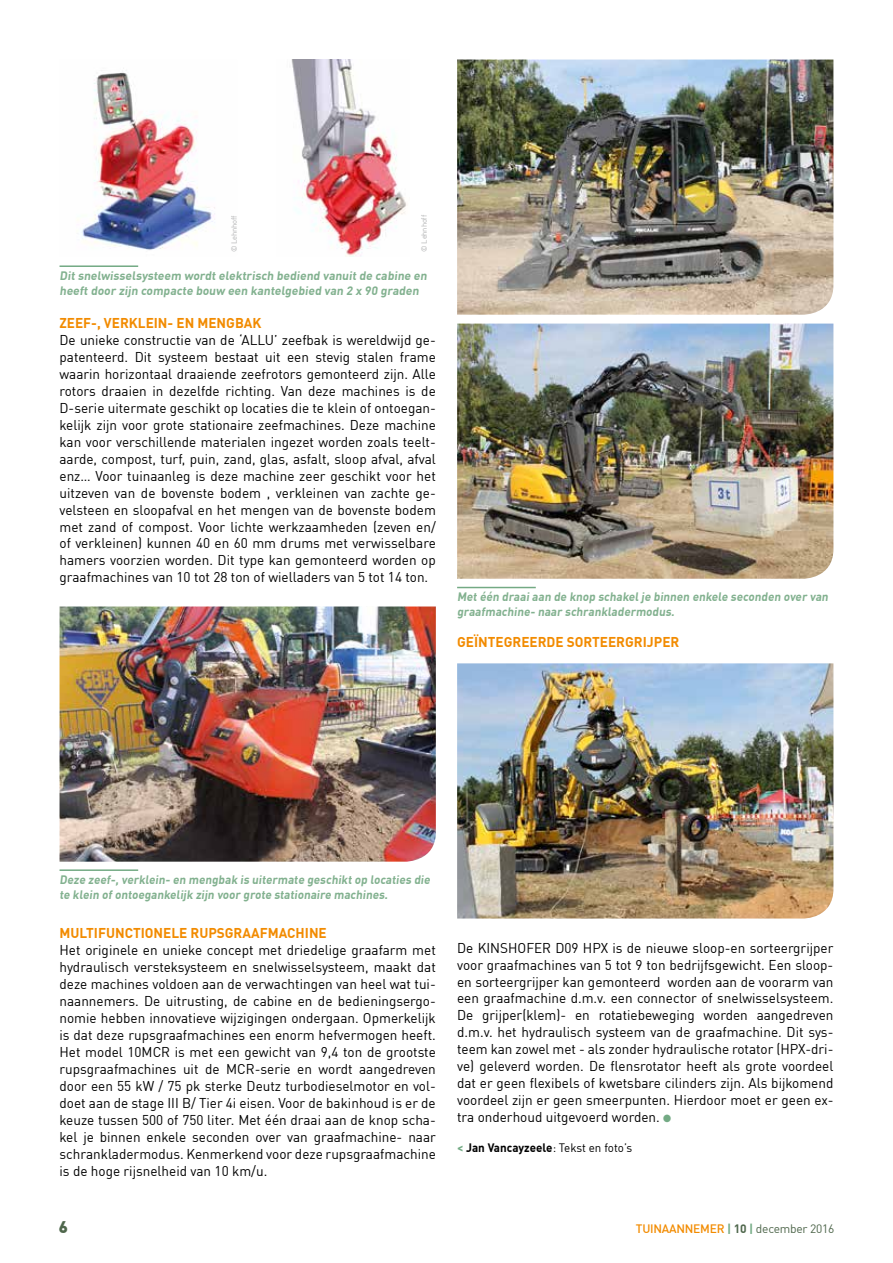
<style>
.page{position:relative;width:893px;height:1263px;background:#fff}
.page>*{position:absolute;margin:0;border:0;box-sizing:border-box;transform-origin:0 0}
.t1{font:900 16.5px "DIN Offc Pro";color:#4f674c}
.t2{font:13.95px/17px "DIN Offc Pro";color:#000;text-align:justify}
.t3{font:700 13.95px "DIN Offc Pro";color:#f28b00}
.t4{font:700 12px/15px "DIN Offc Pro";color:#82b18f}
.t5{font:700 12px "DIN Offc Pro";color:#000}
.t6{font:500 12px "DIN Offc Pro";letter-spacing:-.02em;color:#f28b00}
.t7{font:7.5px "DIN Offc Pro";letter-spacing:-.02em;color:#b1b2b3}
.s1{color:#73aa84}
.s2{font-weight:400}
.s3{font-weight:700;color:#73aa84}
.s4{font-weight:700;color:#4f674c}
.s5{font-weight:400;color:#4f674c}
</style>
<div class="page">
<img style="left:81px;top:72px;width:134px;height:178px">
<img style="left:291px;top:60px;width:116px;height:197px">
<hr style="left:60px;top:265px;width:78px;height:2px;background:#73aa84">
<img style="left:457px;top:60px;width:376px;height:255px">
<hr style="left:457px;top:587px;width:79px;height:1px;background:#73aa84">
<img style="left:457px;top:324px;width:376px;height:255px">
<img style="left:60px;top:606px;width:376px;height:256px">
<hr style="left:60px;top:869px;width:78px;height:2px;background:#73aa84">
<img style="left:457px;top:663px;width:376px;height:255px">
<p class="t7" style="left:228px;top:252px;width:38px;rotate:-90deg">© Lehnhoff</p>
<p class="t7" style="left:418px;top:252px;width:38px;rotate:-90deg">© Lehnhoff</p>
<p class="t4" style="left:60px;top:266px;width:371px">Dit snelwisselsysteem wordt elektrisch bediend vanuit de cabine en heeft door zijn compacte bouw een kantelgebied van 2 x 90 graden</p>
<p class="t3" style="left:60px;top:311px;width:204px">ZEEF-, VERKLEIN- EN MENGBAK</p>
<p class="t2" style="left:60px;top:330px;width:378px">De unieke constructie van de ‘ALLU’ zeefbak is wereldwijd ge&shy;patenteerd. Dit systeem bestaat uit een stevig stalen frame waarin horizontaal draaiende zeefrotors gemonteerd zijn. Alle rotors draaien in dezelfde richting. Van deze machines is de D-serie uitermate geschikt op locaties die te klein of ontoegan&shy;kelijk zijn voor grote stationaire zeefmachines. Deze machine kan voor verschillende materialen ingezet worden zoals teelt&shy;aarde, compost, turf, puin, zand, glas, asfalt, sloop afval, afval enz… Voor tuinaanleg is deze machine zeer geschikt voor het uitzeven van de bovenste bodem , verkleinen van zachte ge&shy;velsteen en sloopafval en het mengen van de bovenste bodem met zand of compost. Voor lichte werkzaamheden (zeven en/ of verkleinen) kunnen 40 en 60 mm drums met verwisselbare hamers voorzien worden. Dit type kan gemonteerd worden op graafmachines van 10 tot 28 ton of wielladers van 5 tot 14 ton.</p>
<p class="t4" style="left:457px;top:588px;width:375px">Met één draaiaan de knop schakelje binnen enkele seconden over van graafmachine- naar schrankladermodus.</p>
<p class="t3" style="left:457px;top:631px;width:224px">GEÏNTEGREERDE SORTEERGRIJPER</p>
<p class="t4" style="left:60px;top:870px;width:374px">Deze zeef-,verklein- en mengbak is uitermate geschikt op locaties die te klein of ontoegankelijk zijn voor grote stationaire machines.</p>
<p class="t3" style="left:60px;top:922px;width:269px">MULTIFUNCTIONELE RUPSGRAAFMACHINE</p>
<p class="t2" style="left:60px;top:940px;width:378px">Het originele en unieke concept met driedelige graafarm met hydraulisch versteksysteem en snelwisselsysteem, maakt dat deze machines voldoen aan de verwachtingen van heel wat tui&shy;naannemers. De uitrusting, de cabine en de bedieningsergo&shy;nomie hebben innovatieve wijzigingen ondergaan. Opmerkelijk is dat deze rupsgraafmachines een enorm hefvermogen heeft.<br>Het model 10MCR is met een gewicht van 9,4 ton de grootste rupsgraafmachines uit de MCR-serie en wordt aangedreven door een 55 kW / 75 pk sterke Deutz turbodieselmotor en vol&shy;doet aan de stage III B/ Tier 4i eisen. Voor de bakinhoud is er de keuze tussen 500 of 750 liter. Met één draai aan de knop scha&shy;kel je binnen enkele seconden over van graafmachine- naar schrankladermodus. Kenmerkend voor deze rupsgraafmachine is de hoge rijsnelheid van 10 km/u.</p>
<p class="t2" style="left:457px;top:938px;width:378px">De KINSHOFER D09 HPX is de nieuwe sloop-en sorteergrijper voor graafmachines van 5 tot 9 ton bedrijfsgewicht. Een sloop&shy;en sorteergrijper kan gemonteerd worden aan de voorarm van een graafmachine d.m.v. een connector of snelwisselsysteem.<br>De grijper(klem)- en rotatiebeweging worden aangedreven d.m.v. het hydraulisch systeem van de graafmachine. Dit sys&shy;teem kan zowel met - als zonder hydraulische rotator (HPX-dri&shy;ve) geleverd worden. De flensrotator heeft als grote voordeel dat er geen flexibels of kwetsbare cilinders zijn. Als bijkomend voordeel zijn er geen smeerpunten. Hierdoor moet er geen ex&shy;tra onderhoud uitgevoerd worden. <span class="s1">●</span></p>
<p class="t5" style="left:457px;top:1138px;width:176px"><span class="s1">&lt;</span> Jan Vancayzeele<span class="s2">: Tekst en foto’s</span></p>
<p class="t1" style="left:59px;top:1212px;width:11px">6</p>
<p class="t6" style="left:636px;top:1218px;width:200px">TUINAANNEMER <span class="s3">|</span> <span class="s4">10</span> <span class="s3">|</span> <span class="s5">december 2016</span></p>
</div>
